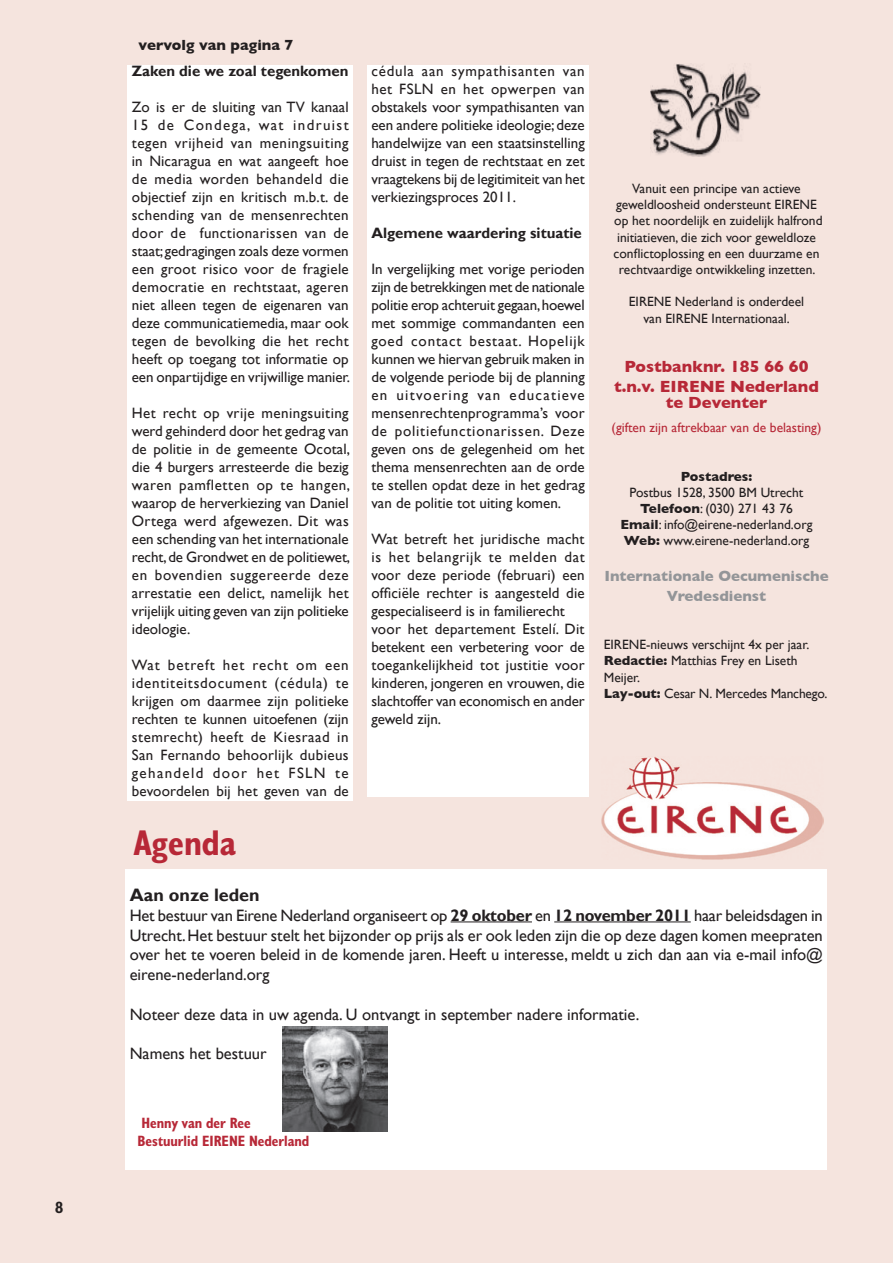
<style>
.page{position:relative;width:893px;height:1263px;background:#f5e4de}
.page>*{position:absolute;margin:0;border:0;box-sizing:border-box;transform-origin:0 0}
.t1{font:700 condensed 36px "Humanist 521 BT";color:#b72837}
.t2{font:700 18px "Gill Sans";color:#231f20}
.t3{font:16.5px/19.8px "Gill Sans";color:#231f20;text-align:justify}
.t4{font:700 16.5px/19.8px "Gill Sans";color:#b72837;text-align:center}
.t5{font:700 condensed 16.5px "Humanist 521 BT";color:#231f20}
.t6{font:15px/18px "Gill Sans";color:#231f20;text-align:justify}
.t7{font:700 15px "Gill Sans";color:#231f20}
.t8{font:700 condensed 15px/18px "Humanist 521 BT";color:#b72837}
.t9{font:700 15px/19.5px "Gill Sans";color:#939598;text-align:center}
.t10{font:700 15px "Gill Sans";color:#231f20}
.t11{font:13.5px/16.2px "Gill Sans";color:#231f20;text-align:center}
.t12{font:13.5px "Gill Sans";color:#b72837}
.t13{font:700 13.5px "Gill Sans";color:#231f20}
.s1{font-weight:700}
</style>
<div class="page">
<div style="left:128px;top:65px;width:225px;height:736px;background:#fff"></div>
<div style="left:367px;top:65px;width:222px;height:732px;background:#fff"></div>
<img style="left:651px;top:64px;width:110px;height:93px">
<div style="left:125px;top:869px;width:702px;height:300px;background:#fff"></div>
<hr style="left:451px;top:921px;width:81px;height:1px;background:#231f20">
<hr style="left:554px;top:921px;width:137px;height:1px;background:#231f20">
<img style="left:282px;top:1027px;width:105px;height:105px">
<img style="left:602px;top:757px;width:222px;height:102px">
<p class="t5" style="left:55px;top:1197px;width:10px">8</p>
<p class="t10" style="left:139px;top:36px;width:156px">vervolg van pagina 7</p>
<p class="t7" style="left:132px;top:61px;width:218px">Zaken die we zoal tegenkomen</p>
<p class="t6" style="left:132px;top:98px;width:220px">Zo is er de sluiting van TV kanaal 15 de Condega, wat indruist tegen vrijheid van meningsuiting in Nicaragua en wat aangeeft hoe de media worden behandeld die objectief zijn en kritisch m.b.t. de schending van de mensenrechten door de functionarissen van de staat; gedragingen zoals deze vormen een groot risico voor de fragiele democratie en rechtstaat, ageren niet alleen tegen de eigenaren van deze communicatiemedia, maar ook tegen de bevolking die het recht heeft op toegang tot informatie op een onpartijdige en vrijwillige manier.</p>
<p class="t6" style="left:132px;top:404px;width:220px">Het recht op vrije meningsuiting werd gehinderd door het gedrag van de politie in de gemeente Ocotal, die 4 burgers arresteerde die bezig waren pamfletten op te hangen, waarop de herverkiezing van Daniel Ortega werd afgewezen. Dit was een schending van het internationale recht, de Grondwet en de politiewet, en bovendien suggereerde deze arrestatie een delict, namelijk het vrijelijk uiting geven van zijn politieke ideologie.</p>
<p class="t6" style="left:132px;top:656px;width:218px">Wat betreft het recht om een identiteitsdocument (cédula) te krijgen om daarmee zijn politieke rechten te kunnen uitoefenen (zijn stemrecht) heeft de Kiesraad in San Fernando behoorlijk dubieus gehandeld door het FSLN te bevoordelen bij het geven van de</p>
<h1 class="t1" style="left:134px;top:821px;width:104px">Agenda</h1>
<p class="t6" style="left:371px;top:62px;width:215px">cédula aan sympathisanten van het FSLN en het opwerpen van obstakels voor sympathisanten van een andere politieke ideologie; deze handelwijze van een staatsinstelling druist in tegen de rechtstaat en zet vraagtekens bij de legitimiteit van het verkiezingsproces 2011.</p>
<p class="t7" style="left:371px;top:223px;width:212px">Algemene waardering situatie</p>
<p class="t6" style="left:371px;top:260px;width:215px">In vergelijking met vorige perioden zijn de betrekkingen met de nationale politie erop achteruit gegaan, hoewel met sommige commandanten een goed contact bestaat. Hopelijk kunnen we hiervan gebruik maken in de volgende periode bij de planning en uitvoering van educatieve mensenrechtenprogramma’s voor de politiefunctionarissen. Deze geven ons de gelegenheid om het thema mensenrechten aan de orde te stellen opdat deze in het gedrag van de politie tot uiting komen.</p>
<p class="t6" style="left:371px;top:530px;width:215px;text-align:left">Wat betreft het juridische macht is het belangrijk te melden dat voor deze periode (februari) een officiële rechter is aangesteld die gespecialiseerd is in familierecht voor het departement Estelí. Dit betekent een verbetering voor de toegankelijkheid tot justitie voor kinderen, jongeren en vrouwen, die slachtoffer van economisch en ander geweld zijn.</p>
<p class="t11" style="left:614px;top:180px;width:210px">Vanuit een principe van actieve geweldloosheid ondersteunt EIRENE op het noordelijk en zuidelijk halfrond initiatieven, die zich voor geweldloze conflictoplossing en een duurzame en rechtvaardige ontwikkeling inzetten.</p>
<p class="t11" style="left:629px;top:293px;width:177px">EIRENE Nederland is onderdeel van EIRENE Internationaal.</p>
<p class="t4" style="left:614px;top:357px;width:206px">Postbanknr. 185 66 60 t.n.v. EIRENE Nederland</p>
<p class="t4" style="left:666px;top:393px;width:103px">te Deventer</p>
<p class="t12" style="left:612px;top:419px;width:211px">(giften zijn aftrekbaar van de belasting)</p>
<p class="t13" style="left:681px;top:468px;width:73px">Postadres:</p>
<p class="t11" style="left:620px;top:484px;width:193px">Postbus 1528, 3500 BM Utrecht<br><span class="s1">Telefoon</span>: (030) 271 43 76<br><span class="s1">Email</span>: info@eirene-nederland.org<br><span class="s1">Web:</span> www.eirene-nederland.org</p>
<p class="t9" style="left:604px;top:566px;width:226px">Internationale Oecumenische<br>Vredesdienst</p>
<p class="t11" style="left:604px;top:636px;width:225px;text-align:left">EIRENE-nieuws verschijnt 4x per jaar.<br><span class="s1">Redactie:</span> Matthias Frey en Liseth<br>Meijer.<br><span class="s1">Lay-out:</span> Cesar N. Mercedes Manchego.</p>
<p class="t2" style="left:130px;top:884px;width:131px">Aan onze leden</p>
<p class="t3" style="left:130px;top:905px;width:695px">Het bestuur van Eirene Nederland organiseert op <span class="s1">29 oktober</span> en <span class="s1">12 november 2011</span> haar beleidsdagen in Utrecht. Het bestuur stelt het bijzonder op prijs als er ook leden zijn die op deze dagen komen meepraten over het te voeren beleid in de komende jaren. Heeft u interesse, meldt u zich dan aan via e-mail info@ eirene-nederland.org</p>
<p class="t3" style="left:130px;top:1004px;width:511px">Noteer deze data in uw agenda. U ontvangt in september nadere informatie.</p>
<p class="t3" style="left:130px;top:1044px;width:139px">Namens het bestuur</p>
<p class="t8" style="left:138px;top:1114px;width:173px">Henny van der Ree<br>Bestuurlid EIRENE Nederland</p>
</div>
